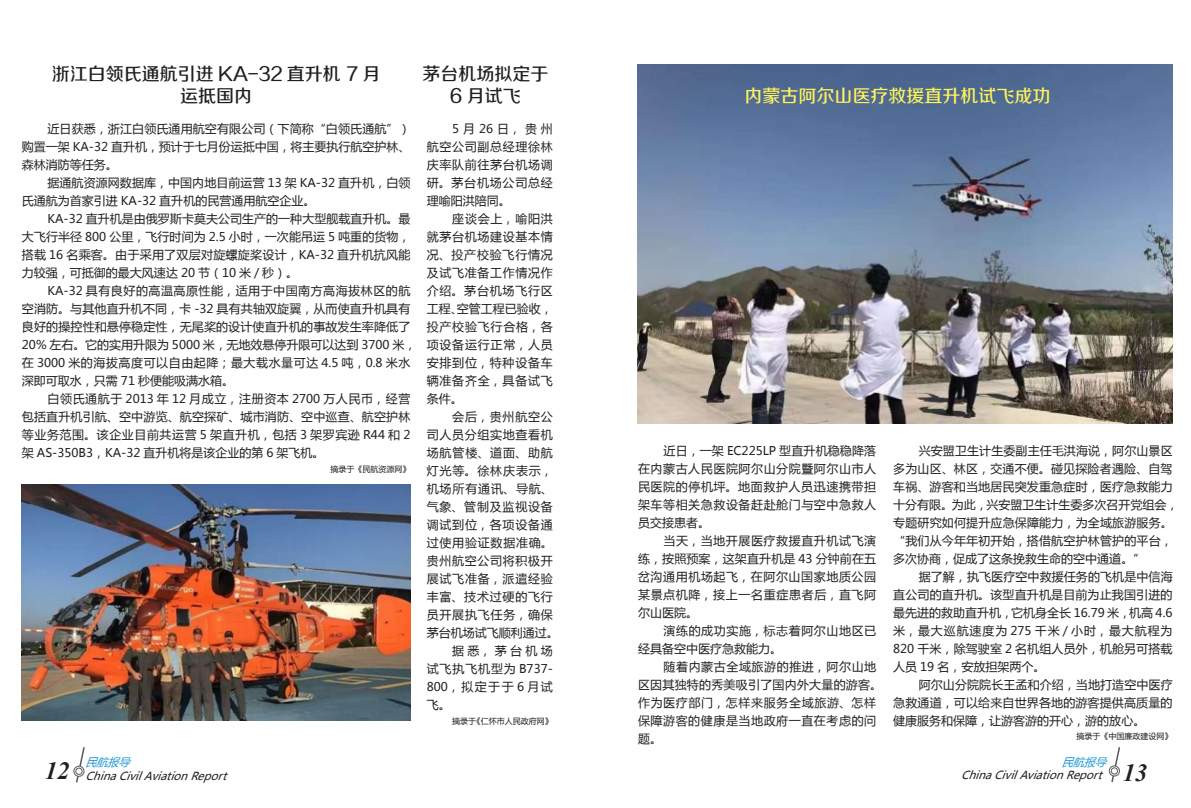
<style>
.page{position:relative;width:1191px;height:808px;background:#fff}
.page>*{position:absolute;margin:0;border:0;box-sizing:border-box;transform-origin:0 0}
.t1{font:italic 700 24.6px "Times New Roman";color:#231f20}
.t2{font:18px/21.6px "FZZZHUNHJW GB1 0";color:#231f20;text-align:center}
.t3{font:18px "FZZZHUNHJW GB1 0";color:#fff35a}
.t4{font:12px/18px "Microsoft Ya Hei";letter-spacing:.015em;color:#231f20;text-align:justify}
.t5{font:12px/18px "Microsoft Ya Hei";letter-spacing:.065em;color:#231f20}
.t6{font:12px/18px "Microsoft Ya Hei";letter-spacing:.045em;color:#231f20}
.t7{font:12px/18px "Microsoft Ya Hei";letter-spacing:.05em;color:#231f20}
.t8{font:italic 11px "Microsoft Ya Hei";color:#231f20}
.t9{font:italic 11px "Microsoft Ya Hei";color:#1f98d5}
.t10{font:8px "Microsoft Ya Hei";color:#231f20}
</style>
<div class="page">
<svg style="left:73px;top:747px;width:12px;height:36px"></svg>
<svg style="left:1108px;top:747px;width:13px;height:36px"></svg>
<img style="left:637px;top:64px;width:535px;height:359px">
<img style="left:22px;top:485px;width:388px;height:235px">
<p class="t2" style="left:52px;top:64px;width:330px">浙江白领氏通航引进 KA-32 直升机 7 月运抵国内</p>
<p class="t2" style="left:422px;top:64px;width:127px">茅台机场拟定于<br>6 月试飞</p>
<p class="t3" style="left:744px;top:86px;width:307px">内蒙古阿尔山医疗救援直升机试飞成功</p>
<p class="t4" style="left:22px;top:120px;width:390px;text-indent:26px">近日获悉，浙江白领氏通用航空有限公司（下简称“白领氏通航”）购置一架 KA-32 直升机，预计于七月份运抵中国，将主要执行航空护林、森林消防等任务。</p>
<p class="t4" style="left:22px;top:174px;width:390px;text-indent:26px">据通航资源网数据库，中国内地目前运营 13 架 KA-32 直升机，白领氏通航为首家引进 KA-32 直升机的民营通用航空企业。</p>
<p class="t4" style="left:22px;top:210px;width:390px;text-indent:26px">KA-32 直升机是由俄罗斯卡莫夫公司生产的一种大型舰载直升机。最大飞行半径 800 公里，飞行时间为 2.5 小时，一次能吊运 5 吨重的货物，搭载 16 名乘客。由于采用了双层对旋螺旋桨设计，KA-32 直升机抗风能力较强，可抵御的最大风速达 20 节（10 米 / 秒）。</p>
<p class="t4" style="left:22px;top:282px;width:396px;text-align:left;text-indent:26px">KA-32 具有良好的高温高原性能，适用于中国南方高海拔林区的航空消防。与其他直升机不同，卡 -32 具有共轴双旋翼，从而使直升机具有良好的操控性和悬停稳定性，无尾桨的设计使直升机的事故发生率降低了20% 左右。它的实用升限为 5000 米，无地效悬停升限可以达到 3700 米，在 3000 米的海拔高度可以自由起降；最大载水量可达 4.5 吨，0.8 米水深即可取水，只需 71 秒便能吸满水箱。</p>
<p class="t4" style="left:22px;top:390px;width:390px;text-indent:26px">白领氏通航于 2013 年 12 月成立，注册资本 2700 万人民币，经营包括直升机引航、空中游览、航空探矿、城市消防、空中巡查、航空护林等业务范围。该企业目前共运营 5 架直升机，包括 3 架罗宾逊 R44 和 2架 AS-350B3，KA-32 直升机将是该企业的第 6 架飞机。</p>
<p class="t10" style="left:330px;top:464px;width:81px">摘录于《民航资源网》</p>
<p class="t4" style="left:427px;top:120px;width:128px;text-indent:26px">5月26日，贵州航空公司副总经理徐林庆率队前往茅台机场调研。茅台机场公司总经理喻阳洪陪同。</p>
<p class="t4" style="left:427px;top:210px;width:128px;text-indent:26px">座谈会上，喻阳洪就茅台机场建设基本情况、投产校验飞行情况及试飞准备工作情况作介绍。茅台机场飞行区工程、空管工程已验收，投产校验飞行合格，各项设备运行正常，人员安排到位，特种设备车辆准备齐全，具备试飞条件。</p>
<p class="t5" style="left:427px;top:408px;width:133px;text-indent:26px">会后，贵州航空公司人员分组实地查看机场航管楼、道面、助航灯光等。徐林庆表示，机场所有通讯、导航、气象、管制及监视设备调试到位，各项设备通过使用验证数据准确。贵州航空公司将积极开展试飞准备，派遣经验丰富、技术过硬的飞行员开展执飞任务，确保茅台机场试飞顺利通过。</p>
<p class="t4" style="left:427px;top:642px;width:128px;text-indent:26px">据悉，茅台机场试飞执飞机型为 B737- 800，拟定于于 6 月试飞。</p>
<p class="t10" style="left:452px;top:716px;width:102px">摘录于《仁怀市人民政府网》</p>
<p class="t4" style="left:638px;top:441px;width:240px;text-indent:26px">近日，一架 EC225LP 型直升机稳稳降落在内蒙古人民医院阿尔山分院暨阿尔山市人民医院的停机坪。地面救护人员迅速携带担架车等相关急救设备赶赴舱门与空中急救人员交接患者。</p>
<p class="t4" style="left:638px;top:531px;width:240px;text-indent:26px">当天，当地开展医疗救援直升机试飞演练，按照预案，这架直升机是 43 分钟前在五岔沟通用机场起飞，在阿尔山国家地质公园某景点机降，接上一名重症患者后，直飞阿尔山医院。</p>
<p class="t7" style="left:638px;top:621px;width:240px;text-indent:26px">演练的成功实施，标志着阿尔山地区已经具备空中医疗急救能力。</p>
<p class="t6" style="left:638px;top:657px;width:246px;text-indent:26px">随着内蒙古全域旅游的推进，阿尔山地区因其独特的秀美吸引了国内外大量的游客。作为医疗部门，怎样来服务全域旅游、怎样保障游客的健康是当地政府一直在考虑的问题。</p>
<p class="t4" style="left:893px;top:441px;width:287px;text-align:left;text-indent:26px">兴安盟卫生计生委副主任毛洪海说，阿尔山景区多为山区、林区，交通不便。碰见探险者遇险、自驾车祸、游客和当地居民突发重急症时，医疗急救能力十分有限。为此，兴安盟卫生计生委多次召开党组会，专题研究如何提升应急保障能力，为全域旅游服务。“我们从今年年初开始，搭借航空护林管护的平台，多次协商，促成了这条挽救生命的空中通道。”</p>
<p class="t4" style="left:893px;top:567px;width:281px;text-indent:26px">据了解，执飞医疗空中救援任务的飞机是中信海直公司的直升机。该型直升机是目前为止我国引进的最先进的救助直升机，它机身全长 16.79 米，机高 4.6米，最大巡航速度为 275 千米 / 小时，最大航程为820 千米，除驾驶室 2 名机组人员外，机舱另可搭载人员 19 名，安放担架两个。</p>
<p class="t4" style="left:893px;top:675px;width:281px;text-indent:26px">阿尔山分院院长王孟和介绍，当地打造空中医疗急救通道，可以给来自世界各地的游客提供高质量的健康服务和保障，让游客游的开心，游的放心。</p>
<p class="t10" style="left:1076px;top:731px;width:97px">摘录于《中国廉政建设网》</p>
<p class="t9" style="left:86px;top:755px;width:51px">民航报导</p>
<h1 class="t1" style="left:45px;top:753px;width:26px">12</h1>
<p class="t8" style="left:86px;top:768px;width:147px">ChinaCivilAviationReport</p>
<p class="t9" style="left:1061px;top:755px;width:51px">民航报导</p>
<p class="t8" style="left:961px;top:768px;width:147px">ChinaCivilAviationReport</p>
<h1 class="t1" style="left:1123px;top:755px;width:26px">13</h1>
</div>
